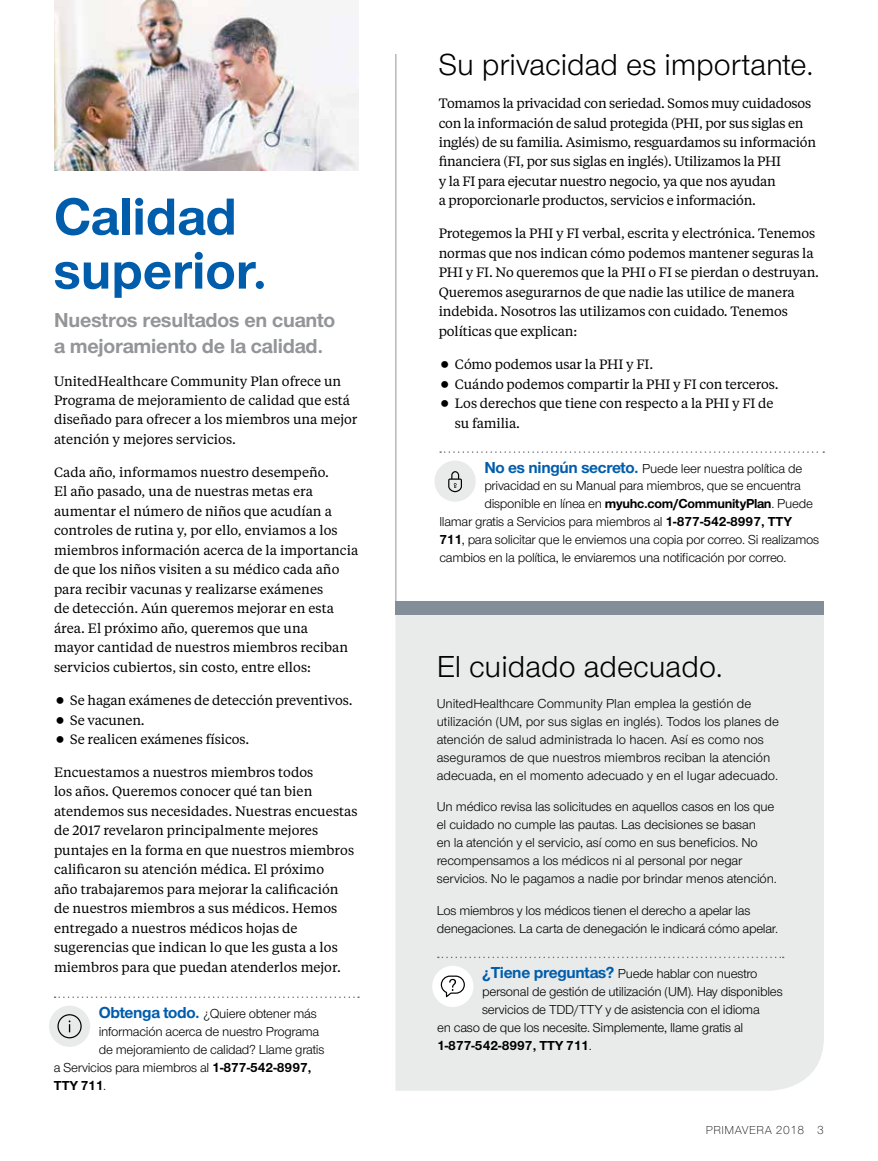
<style>
.page{position:relative;width:878px;height:1161px;background:#fff}
.page>*{position:absolute;margin:0;border:0;box-sizing:border-box;transform-origin:0 0}
.t1{font:700 54px/54px "UHC Sans";color:#005dac}
.t2{font:31.5px "UHC Sans";color:#000}
.t3{font:700 21px/25.2px "UHC Sans";letter-spacing:-.01em;color:#939598}
.t4{font:13.5px/19.5px "UHC Serif Text";color:#000}
.t5{font:13.5px/18px "UHC Sans";letter-spacing:-.02em;color:#000}
.t6{font:13.5px/19.5px "UHC Serif Text";letter-spacing:-.02em;color:#000}
.t7{font:13.5px/18px "UHC Sans";color:#000}
.t8{font:700 13.5px "UHC Sans";color:#000}
.t9{font:300 12px "UHC Sans";letter-spacing:.04em;color:#000}
.s1{font-weight:700;font-size:16.5px;color:#005dac}
.s2{font-weight:700}
.s3{font-weight:400}
</style>
<div class="page">
<hr style="left:395px;top:54px;width:1px;height:554px;background:#939598">
<div style="left:395px;top:615px;width:429px;height:476px;background:#e9eaea"></div>
<div style="left:395px;top:602px;width:429px;height:13px;background:#838e98"></div>
<svg style="left:440px;top:451px;width:384px;height:2px"></svg>
<div style="left:434px;top:461px;width:41px;height:41px;background:#e9eaea;border-radius:50%"></div>
<svg style="left:448px;top:471px;width:14px;height:21px"></svg>
<svg style="left:438px;top:957px;width:345px;height:1px"></svg>
<div style="left:432px;top:966px;width:41px;height:41px;background:#fff;border-radius:50%"></div>
<svg style="left:441px;top:976px;width:24px;height:21px"></svg>
<svg style="left:55px;top:997px;width:304px;height:1px"></svg>
<div style="left:49px;top:1006px;width:41px;height:41px;background:#e9eaea;border-radius:50%"></div>
<svg style="left:57px;top:1014px;width:25px;height:24px"></svg>
<img style="left:54px;top:0;width:305px;height:170px">
<h1 class="t1" style="left:54px;top:188px;width:215px">Calidad superior.</h1>
<h3 class="t3" style="left:54px;top:307px;width:283px">Nuestros resultados en cuanto a mejoramiento de la calidad.</h3>
<p class="t4" style="left:54px;top:370px;width:305px">UnitedHealthcare Community Plan ofrece un Programa de mejoramiento de calidad que está diseñado para ofrecer a los miembros una mejor atención y mejores servicios.</p>
<p class="t4" style="left:54px;top:462px;width:306px">Cada año, informamos nuestro desempeño.<br>El año pasado, una de nuestras metas era aumentar el número de niños que acudían a controles de rutina y, por ello, enviamos a los miembros información acerca de la importancia de que los niños visiten a su médico cada año para recibir vacunas y realizarse exámenes<br>de detección. Aún queremos mejorar en esta área. El próximo año, queremos que una<br>mayor cantidad de nuestros miembros reciban servicios cubiertos, sin costo, entre ellos:</p>
<p class="t4" style="left:70px;top:690px;width:284px">Se hagan exámenes de detección preventivos.<br>Se vacunen.<br>Se realicen exámenes físicos.</p>
<p class="t4" style="left:54px;top:762px;width:305px">Encuestamos a nuestros miembros todos<br>los años. Queremos conocer qué tan bien atendemos sus necesidades. Nuestras encuestas de 2017 revelaron principalmente mejores puntajes en la forma en que nuestros miembros calificaron su atención médica. El próximo<br>año trabajaremos para mejorar la calificación<br>de nuestros miembros a sus médicos. Hemos entregado a nuestros médicos hojas de sugerencias que indican lo que les gusta a los miembros para que puedan atenderlos mejor.</p>
<p class="t5" style="left:99px;top:1004px;width:219px"><span class="s1">Obtenga todo.</span> ¿Quiere obtener más</p>
<p class="t5" style="left:99px;top:1022px;width:222px">información acerca de nuestro Programa</p>
<p class="t5" style="left:99px;top:1040px;width:227px">de mejoramiento de calidad? Llame gratis</p>
<p class="t5" style="left:54px;top:1058px;width:259px">a Servicios para miembros al <span class="s2">1-877-542-8997,</span></p>
<p class="t8" style="left:54px;top:1076px;width:54px">TTY 711<span class="s3">.</span></p>
<h2 class="t2" style="left:438px;top:44px;width:376px">Su privacidad es importante.</h2>
<p class="t6" style="left:438px;top:93px;width:379px">Tomamos la privacidad con seriedad. Somos muy cuidadosos con la información de salud protegida (PHI, por sus siglas en inglés) de su familia. Asimismo, resguardamos su información financiera (FI, por sus siglas en inglés). Utilizamos la PHI<br>y la FI para ejecutar nuestro negocio, ya que nos ayudan<br>a proporcionarle productos, servicios e información.</p>
<p class="t4" style="left:438px;top:223px;width:382px">Protegemos la PHI y FI verbal, escrita y electrónica. Tenemos normas que nos indican cómo podemos mantener seguras la PHI y FI. No queremos que la PHI o FI se pierdan o destruyan.<br>Queremos asegurarnos de que nadie las utilice de manera indebida. Nosotros las utilizamos con cuidado. Tenemos políticas que explican:</p>
<p class="t4" style="left:455px;top:354px;width:325px">Cómo podemos usar la PHI y FI.<br>Cuándo podemos compartir la PHI y FI con terceros.<br>Los derechos que tiene con respecto a la PHI y FI de su familia.</p>
<p class="t5" style="left:484px;top:459px;width:319px"><span class="s1">No es ningún secreto.</span> Puede leer nuestra política de</p>
<p class="t5" style="left:484px;top:477px;width:318px">privacidad en su Manual para miembros, que se encuentra</p>
<p class="t5" style="left:484px;top:495px;width:330px">disponible en línea en <span class="s2">myuhc.com/CommunityPlan</span>. Puede</p>
<p class="t5" style="left:439px;top:513px;width:354px">llamar gratis a Servicios para miembros al <span class="s2">1-877-542-8997, TTY</span></p>
<p class="t5" style="left:439px;top:531px;width:381px"><span class="s2">711</span>, para solicitar que le enviemos una copia por correo. Si realizamos</p>
<p class="t5" style="left:439px;top:549px;width:349px">cambios en la política, le enviaremos una notificación por correo.</p>
<h2 class="t2" style="left:436px;top:646px;width:287px">El cuidado adecuado.</h2>
<p class="t7" style="left:436px;top:694px;width:344px">UnitedHealthcare Community Plan emplea la gestión de utilización (UM, por sus siglas en inglés). Todos los planes de atención de salud administrada lo hacen. Así es como nos aseguramos de que nuestros miembros reciban la atención adecuada, en el momento adecuado y en el lugar adecuado.</p>
<p class="t5" style="left:436px;top:798px;width:341px">Un médico revisa las solicitudes en aquellos casos en los que el cuidado no cumple las pautas. Las decisiones se basan<br>en la atención y el servicio, así como en sus beneficios. No recompensamos a los médicos ni al personal por negar servicios. No le pagamos a nadie por brindar menos atención.</p>
<p class="t5" style="left:436px;top:901px;width:343px">Los miembros y los médicos tienen el derecho a apelar las denegaciones. La carta de denegación le indicará cómo apelar.</p>
<p class="t5" style="left:482px;top:964px;width:277px"><span class="s1">¿Tiene preguntas?</span> Puede hablar con nuestro</p>
<p class="t5" style="left:482px;top:982px;width:302px">personal de gestión de utilización (UM). Hay disponibles</p>
<p class="t5" style="left:482px;top:1000px;width:279px">servicios de TDD/TTY y de asistencia con el idioma</p>
<p class="t5" style="left:437px;top:1018px;width:307px">en caso de que los necesite. Simplemente, llame gratis al</p>
<p class="t8" style="left:437px;top:1036px;width:156px">1-877-542-8997, TTY 711<span class="s3">.</span></p>
<p class="t9" style="left:706px;top:1122px;width:119px">PRIMAVERA 2018 3</p>
</div>
